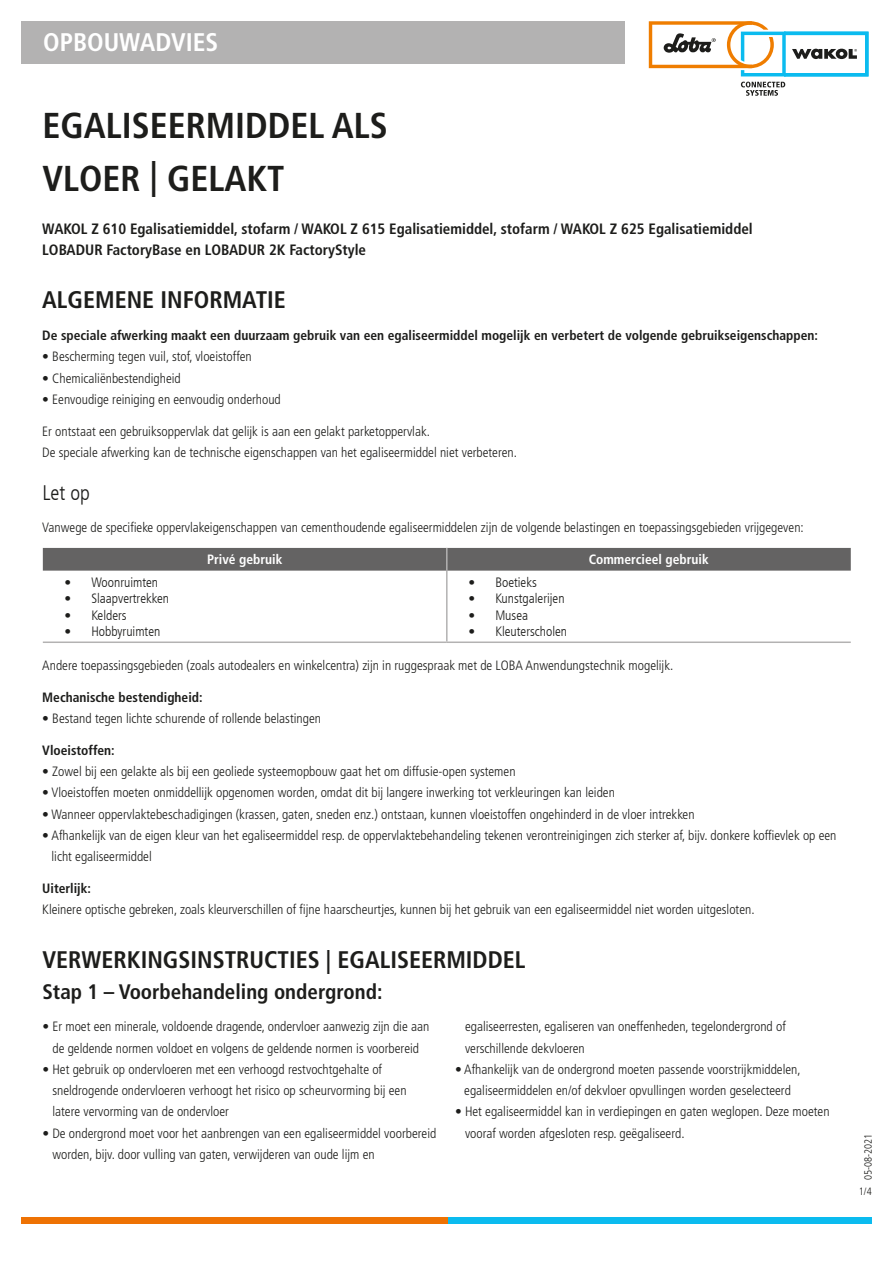
<style>
.page{position:relative;width:893px;height:1263px;background:#fff}
.page>*{position:absolute;margin:0;border:0;box-sizing:border-box;transform-origin:0 0}
.t1{font:700 condensed 36px/53.1px "Frutiger LT Com";color:#1d1d1b}
.t2{font:700 condensed 25.5px "Frutiger LT Com";color:#fff}
.t3{font:700 condensed 24px "Frutiger LT Com";color:#1d1d1b}
.t4{font:700 condensed 21px "Frutiger LT Com";color:#1d1d1b}
.t5{font:300 condensed 21px "Frutiger LT Com";color:#1d1d1b}
.t6{font:700 condensed 15px/21.3px "Frutiger LT Std";color:#1d1d1b}
.t7{font:300 condensed 13.5px/21.3px "Frutiger LT Std";color:#1d1d1b}
.t8{font:700 condensed 13.5px "Frutiger LT Std";color:#1d1d1b}
.t9{font:300 condensed 13.5px "Frutiger LT Com";color:#1d1d1b}
.t10{font:700 condensed 13.5px "Frutiger LT Com";color:#fff}
.t11{font:300 condensed 10.5px "Frutiger LT Com";color:#1d1d1b}
</style>
<div class="page">
<div style="left:21px;top:21px;width:604px;height:43px;background:#b3b2b2"></div>
<div style="left:448px;top:1217px;width:424px;height:7px;background:#0bbbef"></div>
<div style="left:21px;top:1217px;width:427px;height:7px;background:#ee7203"></div>
<div style="left:43px;top:548px;width:808px;height:23px;background:#646363"></div>
<hr style="left:446px;top:548px;width:2px;height:23px;background:#b3b2b2">
<hr style="left:446px;top:571px;width:2px;height:70px;background:#b3b2b2">
<hr style="left:43px;top:641px;width:404px;height:2px;background:#b3b2b2">
<hr style="left:447px;top:641px;width:404px;height:2px;background:#b3b2b2">
<svg style="left:741px;top:82px;width:44px;height:14px"></svg>
<svg style="left:649px;top:21px;width:219px;height:55px"></svg>
<h2 class="t2" style="left:43px;top:27px;width:177px">OPBOUWADVIES</h2>
<h1 class="t1" style="left:43px;top:99px;width:347px">EGALISEERMIDDEL ALS<br>VLOER | GELAKT</h1>
<p class="t6" style="left:42px;top:218px;width:712px">WAKOL Z 610 Egalisatiemiddel, stofarm / WAKOL Z 615 Egalisatiemiddel, stofarm / WAKOL Z 625 Egalisatiemiddel<br>LOBADUR FactoryBase en LOBADUR 2K FactoryStyle</p>
<h3 class="t3" style="left:42px;top:286px;width:245px">ALGEMENE INFORMATIE</h3>
<p class="t8" style="left:42px;top:327px;width:777px">De speciale afwerking maakt een duurzaam gebruik van een egaliseermiddel mogelijk en verbetert de volgende gebruikseigenschappen:</p>
<p class="t7" style="left:42px;top:346px;width:211px">• Bescherming tegen vuil, stof, vloeistoffen</p>
<p class="t7" style="left:42px;top:368px;width:140px">• Chemicaliënbestendigheid</p>
<p class="t7" style="left:42px;top:389px;width:240px">• Eenvoudige reiniging en eenvoudig onderhoud</p>
<p class="t7" style="left:42px;top:421px;width:476px">Er ontstaat een gebruiksoppervlak dat gelijk is aan een gelakt parketoppervlak.<br>De speciale afwerking kan de technische eigenschappen van het egaliseermiddel niet verbeteren.</p>
<h3 class="t5" style="left:42px;top:480px;width:49px">Let op</h3>
<p class="t7" style="left:42px;top:516px;width:763px">Vanwege de specifieke oppervlakeigenschappen van cementhoudende egaliseermiddelen zijn de volgende belastingen en toepassingsgebieden vrijgegeven:</p>
<p class="t9" style="left:64px;top:574px;width:95px">• Woonruimten</p>
<p class="t9" style="left:64px;top:591px;width:106px">• Slaapvertrekken</p>
<p class="t9" style="left:64px;top:607px;width:64px">• Kelders</p>
<p class="t9" style="left:64px;top:624px;width:98px">• Hobbyruimten</p>
<p class="t10" style="left:207px;top:552px;width:77px">Privé gebruik</p>
<p class="t10" style="left:589px;top:552px;width:122px">Commercieel gebruik</p>
<p class="t9" style="left:468px;top:574px;width:70px">• Boetieks</p>
<p class="t9" style="left:468px;top:591px;width:98px">• Kunstgalerijen</p>
<p class="t9" style="left:468px;top:607px;width:61px">• Musea</p>
<p class="t9" style="left:468px;top:624px;width:100px">• Kleuterscholen</p>
<p class="t7" style="left:42px;top:655px;width:633px">Andere toepassingsgebieden (zoals autodealers en winkelcentra) zijn in ruggespraak met de LOBA Anwendungstechnik mogelijk.</p>
<p class="t8" style="left:42px;top:689px;width:162px">Mechanische bestendigheid:</p>
<p class="t7" style="left:42px;top:708px;width:280px">• Bestand tegen lichte schurende of rollende belastingen</p>
<p class="t8" style="left:42px;top:742px;width:74px">Vloeistoffen:</p>
<p class="t7" style="left:42px;top:761px;width:475px">• Zowel bij een gelakte als bij een geoliede systeemopbouw gaat het om diffusie-open systemen</p>
<p class="t7" style="left:42px;top:782px;width:574px">• Vloeistoffen moeten onmiddellijk opgenomen worden, omdat dit bij langere inwerking tot verkleuringen kan leiden</p>
<p class="t7" style="left:42px;top:803px;width:654px">• Wanneer oppervlaktebeschadigingen (krassen, gaten, sneden enz.) ontstaan, kunnen vloeistoffen ongehinderd in de vloer intrekken</p>
<p class="t7" style="left:52px;top:825px;width:786px;text-indent:-9px">• Afhankelijk van de eigen kleur van het egaliseermiddel resp. de oppervlaktebehandeling tekenen verontreinigingen zich sterker af, bijv. donkere koffievlek op een licht egaliseermiddel</p>
<p class="t8" style="left:42px;top:880px;width:50px">Uiterlijk:</p>
<p class="t7" style="left:42px;top:899px;width:714px">Kleinere optische gebreken, zoals kleurverschillen of fijne haarscheurtjes, kunnen bij het gebruik van een egaliseermiddel niet worden uitgesloten.</p>
<h3 class="t3" style="left:43px;top:945px;width:484px">VERWERKINGSINSTRUCTIES | EGALISEERMIDDEL</h3>
<h3 class="t4" style="left:42px;top:980px;width:342px">Stap 1 – Voorbehandeling ondergrond:</h3>
<p class="t7" style="left:42px;top:1016px;width:388px;text-align:center">• Er moet een minerale, voldoende dragende, ondervloer aanwezig zijn die aan de geldende normen voldoet en volgens de geldende normen is voorbereid</p>
<p class="t7" style="left:52px;top:1059px;width:356px;text-indent:-10px">• Het gebruik op ondervloeren met een verhoogd restvochtgehalte of sneldrogende ondervloeren verhoogt het risico op scheurvorming bij een latere vervorming van de ondervloer</p>
<p class="t7" style="left:52px;top:1122px;width:385px;text-indent:-10px">• De ondergrond moet voor het aanbrengen van een egaliseermiddel voorbereid worden, bijv. door vulling van gaten, verwijderen van oude lijm en</p>
<p class="t7" style="left:465px;top:1016px;width:322px">egaliseerresten, egaliseren van oneffenheden, tegelondergrond of verschillende dekvloeren</p>
<p class="t7" style="left:455px;top:1059px;width:347px;text-align:center">• Afhankelijk van de ondergrond moeten passende voorstrijkmiddelen, egaliseermiddelen en/of dekvloer opvullingen worden geselecteerd</p>
<p class="t7" style="left:465px;top:1101px;width:366px;text-indent:-10px">• Het egaliseermiddel kan in verdiepingen en gaten weglopen. Deze moeten vooraf worden afgesloten resp. geëgaliseerd.</p>
<p class="t11" style="left:862px;top:1180px;width:48px;rotate:-90deg">05-08-2021</p>
<p class="t11" style="left:859px;top:1185px;width:14px">1/4</p>
</div>
